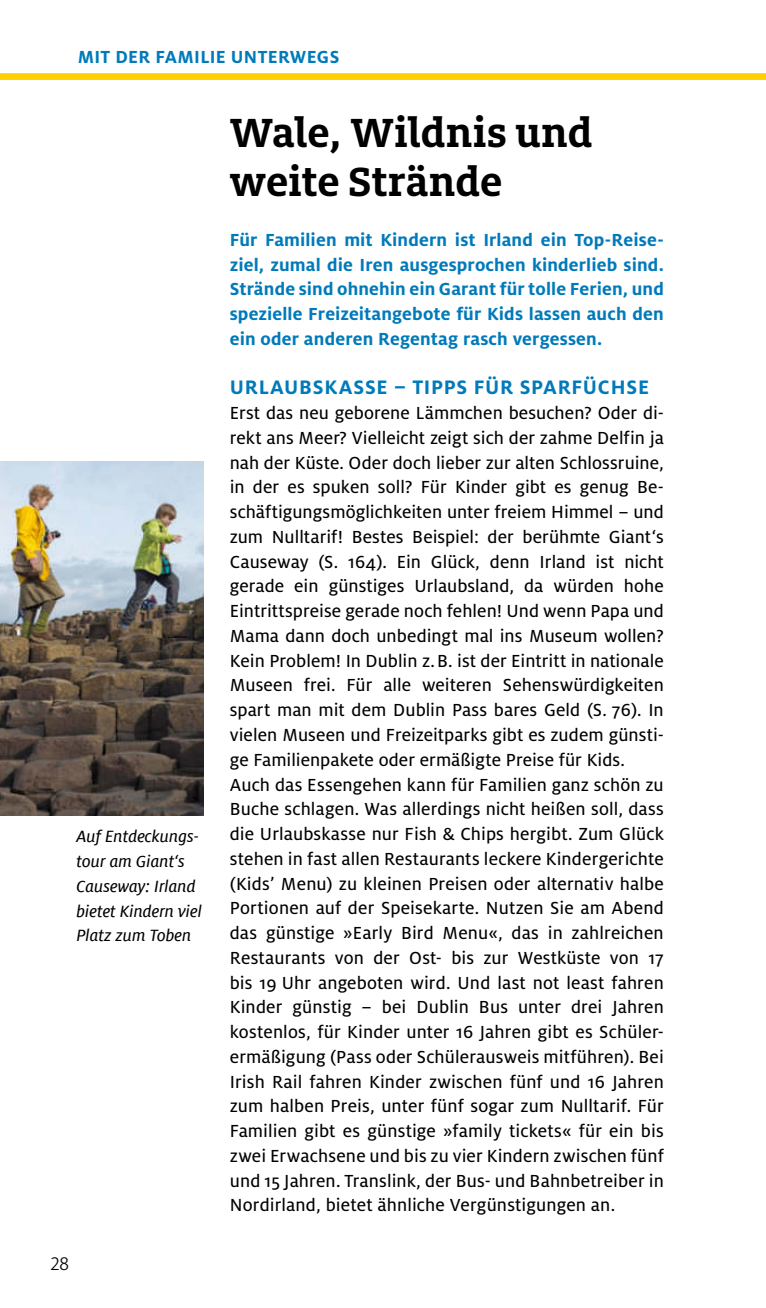
<style>
.page{position:relative;width:766px;height:1308px;background:#fff}
.page>*{position:absolute;margin:0;border:0;box-sizing:border-box;transform-origin:0 0}
.t1{font:700 45px/49.5px "Milo Slabfor ADAC";letter-spacing:.005em;color:#000}
.t2{font:700 21.6px "Milofor ADAC";letter-spacing:.035em;color:#007aba}
.t3{font:19.35px/24.8px "Milofor ADAC Text";letter-spacing:.005em;color:#000}
.t4{font:700 19.35px/24.8px "Milofor ADAC";letter-spacing:.01em;color:#007aba;text-align:justify}
.t5{font:300 19.35px "ADAC Myriad OT";color:#000}
.t6{font:italic 18px/24.8px "Milofor ADAC Text";color:#000}
</style>
<div class="page">
<div style="left:0;top:73px;width:765px;height:7px;background:#ffcf00"></div>
<img style="left:0;top:461px;width:203px;height:354px">
<p class="t4" style="left:78px;top:45px;width:263px">MIT DER FAMILIE UNTERWEGS</p>
<p class="t6" style="left:77px;top:825px;width:127px">Auf Entdeckungs&shy;tour am Giant‘s<br>Causeway: Irland bietet Kindern viel<br>Platz zum Toben</p>
<p class="t5" style="left:51px;top:1251px;width:19px">28</p>
<h1 class="t1" style="left:230px;top:108px;width:364px">Wale, Wildnis und weite Strände</h1>
<p class="t4" style="left:230px;top:227px;width:435px">Für Familien mit Kindern ist Irland ein Top-Reise&shy;ziel, zumal die Iren ausgesprochen kinderlieb sind.<br>Strände sind ohnehin ein Garant für tolle Ferien, und spezielle Freizeitangebote für Kids lassen auch den ein oder anderen Regentag rasch vergessen.</p>
<p class="t2" style="left:230px;top:377px;width:420px">URLAUBSKASSE – TIPPS FÜR SPARFÜCHSE</p>
<p class="t3" style="left:230px;top:402px;width:435px">Erst das neu geborene Lämmchen besuchen? Oder di&shy;rekt ans Meer? Vielleicht zeigt sich der zahme Delfin ja nah der Küste. Oder doch lieber zur alten Schlossruine, in der es spuken soll? Für Kinder gibt es genug Be&shy;schäftigungsmöglichkeiten unter freiem Himmel – und zum Nulltarif! Bestes Beispiel: der berühmte Giant‘s Causeway (S. 164). Ein Glück, denn Irland ist nicht gerade ein günstiges Urlaubsland, da würden hohe Eintrittspreise gerade noch fehlen! Und wenn Papa und Mama dann doch unbedingt mal ins Museum wollen?<br>Kein Problem! In Dublin z. B. ist der Eintritt in nationale Museen frei. Für alle weiteren Sehenswürdigkeiten spart man mit dem Dublin Pass bares Geld (S. 76). In vielen Museen und Freizeitparks gibt es zudem günsti&shy;ge Familienpakete oder ermäßigte Preise für Kids.<br>Auch das Essengehen kann für Familien ganz schön zu Buche schlagen. Was allerdings nicht heißen soll, dass die Urlaubskasse nur Fish &amp; Chips hergibt. Zum Glück stehen in fast allen Restaurants leckere Kindergerichte (Kids’ Menu) zu kleinen Preisen oder alternativ halbe Portionen auf der Speisekarte. Nutzen Sie am Abend das günstige »Early Bird Menu«, das in zahlreichen Restaurants von der Ost- bis zur Westküste von 17 bis 19 Uhr angeboten wird. Und last not least fahren Kinder günstig – bei Dublin Bus unter drei Jahren kostenlos, für Kinder unter 16 Jahren gibt es Schüler&shy;ermäßigung (Pass oder Schülerausweis mitführen). Bei Irish Rail fahren Kinder zwischen fünf und 16 Jahren zum halben Preis, unter fünf sogar zum Nulltarif. Für Familien gibt es günstige »family tickets« für ein bis zwei Erwachsene und bis zu vier Kindern zwischen fünf und 15 Jahren. Translink, der Bus- und Bahnbetreiber in Nordirland, bietet ähnliche Vergünstigungen an.</p>
</div>
